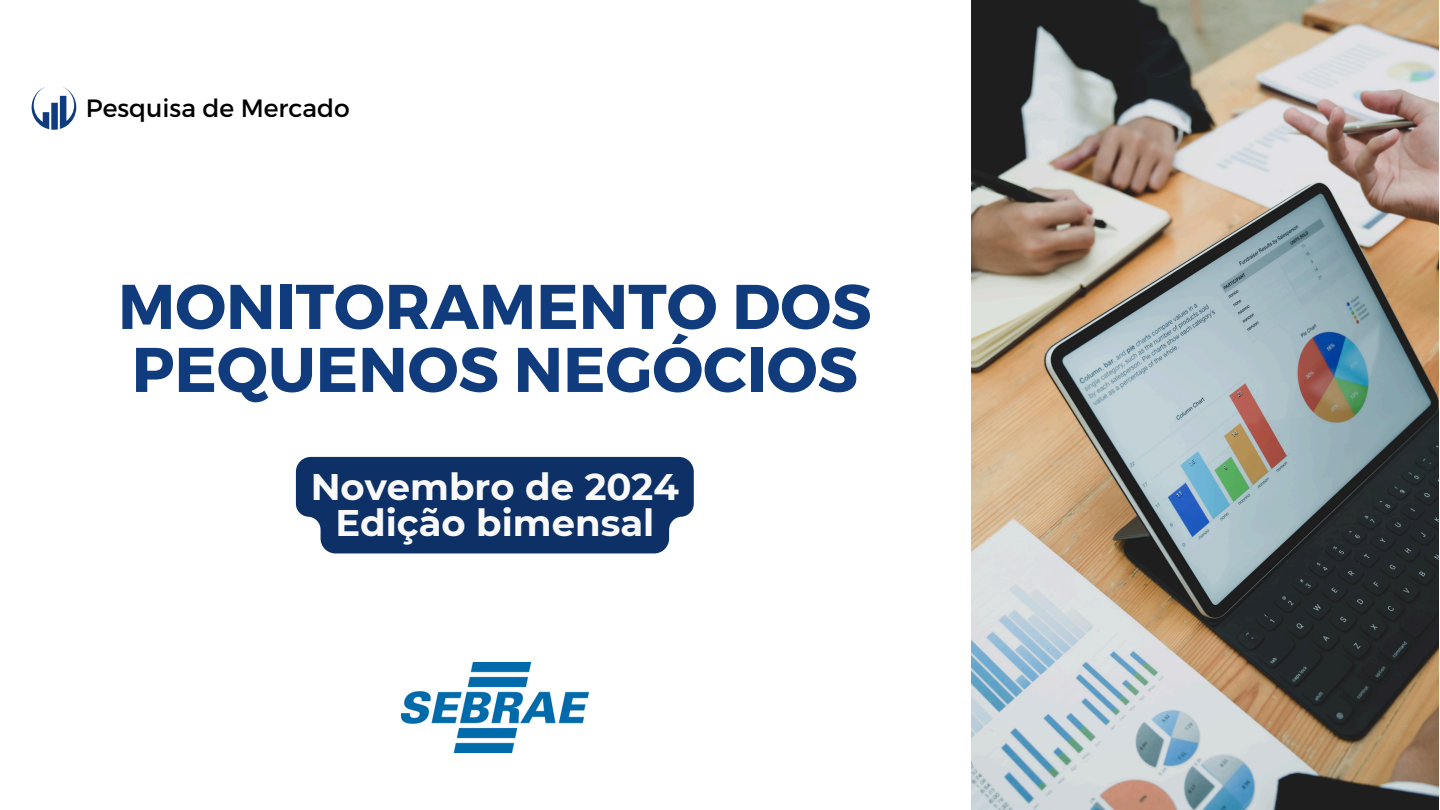
<style>
.page{position:relative;width:1440px;height:810px;background:#fff}
.page>*{position:absolute;margin:0;border:0;box-sizing:border-box;transform-origin:0 0}
.t1{font:700 63px/63px "Montserrat";color:#103c7d}
.t2{font:700 37px/36.8px "Montserrat";color:#f9f9f9;text-align:center}
.t3{font:25px "Montserrat";color:#000}
</style>
<div class="page">
<svg style="left:32px;top:86px;width:44px;height:44px"></svg>
<img style="left:402px;top:662px;width:186px;height:91px">
<img style="left:972px;top:0;width:466px;height:810px">
<div style="left:296px;top:457px;width:398px;height:96px;background:#0d3166"></div>
<p class="t3" style="left:86px;top:92px;width:265px">Pesquisa de Mercado</p>
<p class="t1" style="left:118px;top:272px;width:755px">MONITORAMENTO DOS<br>PEQUENOS NEGÓCIOS</p>
<h2 class="t2" style="left:311px;top:468px;width:370px">Novembro de 2024<br>Edição bimensal</h2>
</div>
